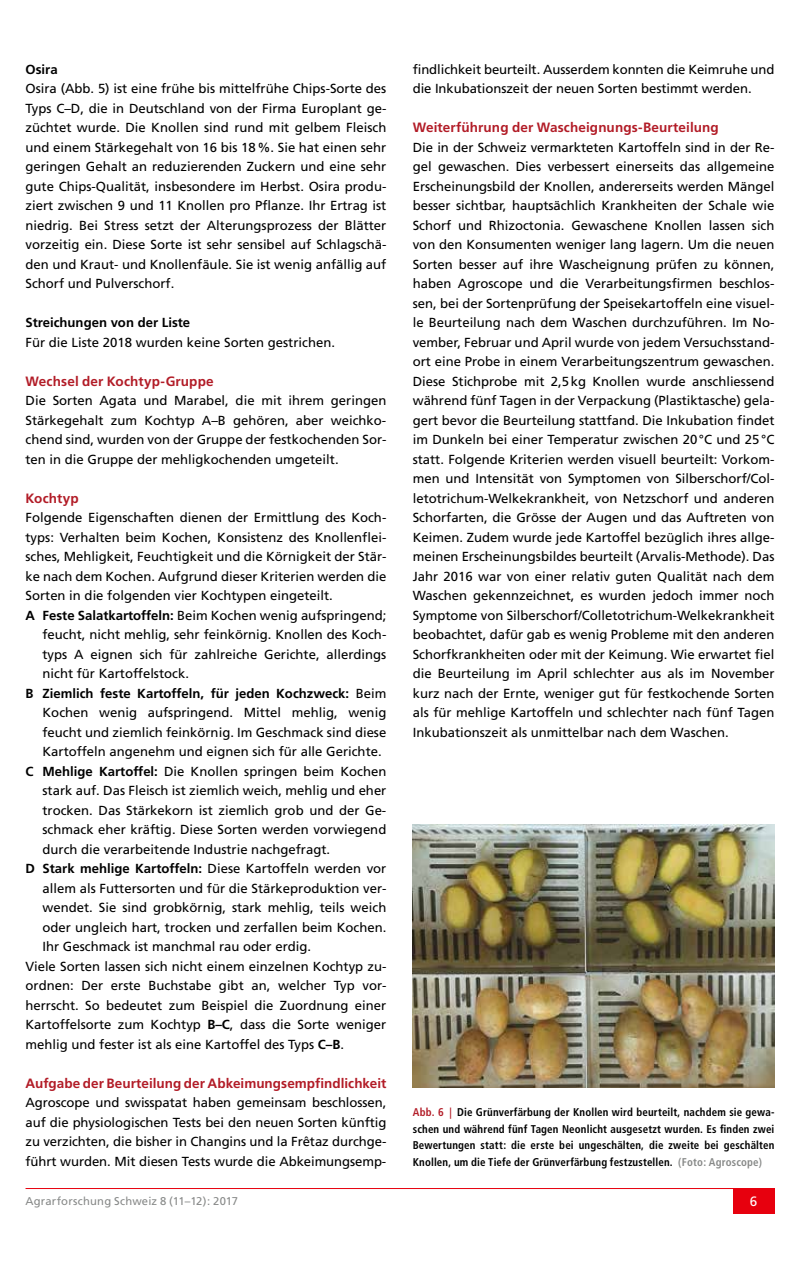
<style>
.page{position:relative;width:800px;height:1263px;background:#fff}
.page>*{position:absolute;margin:0;border:0;box-sizing:border-box;transform-origin:0 0}
.t1{font:700 13.5px "Frutiger";letter-spacing:.005em;color:#b21c27}
.t2{font:13.5px "Frutiger";color:#fff}
.t3{font:13.2px/19.5px "Frutiger";color:#000;text-align:justify}
.t4{font:700 13.2px "Frutiger";color:#000}
.t5{font:700 condensed 11.25px/16.5px "Frutiger";letter-spacing:.015em;color:#000;text-align:justify}
.t6{font:11.25px "Frutiger";letter-spacing:.015em;color:#878988}
.s1{font-weight:700}
.s2{font-weight:400}
.s3{color:#b21c27}
.s4{color:#878988}
</style>
<div class="page">
<hr style="left:26px;top:1188px;width:748px;height:1px;background:#e7000e">
<div style="left:732px;top:1188px;width:42px;height:26px;background:#e7000e"></div>
<img style="left:412px;top:824px;width:362px;height:264px">
<p class="t4" style="left:26px;top:61px;width:34px">Osira</p>
<p class="t3" style="left:26px;top:79px;width:362px">Osira (Abb. 5) ist eine frühe bis mittelfrühe Chips-Sorte des Typs C–D, die in Deutschland von der Firma Europlant ge&shy;züchtet wurde. Die Knollen sind rund mit gelbem Fleisch und einem Stärkegehalt von 16 bis 18%. Sie hat einen sehr geringen Gehalt an reduzierenden Zuckern und eine sehr gute Chips-Qualität, insbesondere im Herbst. Osira produ&shy;ziert zwischen 9 und 11 Knollen pro Pflanze. Ihr Ertrag ist niedrig. Bei Stress setzt der Alterungsprozess der Blätter vorzeitig ein. Diese Sorte ist sehr sensibel auf Schlagschä&shy;den und Kraut- und Knollenfäule. Sie ist wenig anfällig auf Schorf und Pulverschorf.</p>
<p class="t4" style="left:26px;top:315px;width:166px">Streichungen von der Liste</p>
<p class="t3" style="left:26px;top:332px;width:311px">Für die Liste 2018 wurden keine Sorten gestrichen.</p>
<p class="t1" style="left:26px;top:373px;width:190px">Wechsel der Kochtyp-Gruppe</p>
<p class="t3" style="left:26px;top:391px;width:362px">Die Sorten Agata und Marabel, die mit ihrem geringen Stärkegehalt zum Kochtyp A–B gehören, aber weichko&shy;chend sind, wurden von der Gruppe der festkochenden Sor&shy;ten in die Gruppe der mehligkochenden umgeteilt.</p>
<p class="t1" style="left:26px;top:490px;width:55px">Kochtyp</p>
<p class="t3" style="left:26px;top:508px;width:362px">Folgende Eigenschaften dienen der Ermittlung des Koch-</p>
<p class="t3" style="left:26px;top:527px;width:362px">typs: Verhalten beim Kochen, Konsistenz des Knollenflei-</p>
<p class="t3" style="left:26px;top:547px;width:362px">sches, Mehligkeit, Feuchtigkeit und die Körnigkeit der Stär-</p>
<p class="t3" style="left:26px;top:566px;width:362px">ke nach dem Kochen. Aufgrund dieser Kriterien werden die</p>
<p class="t3" style="left:26px;top:586px;width:309px">Sorten in die folgenden vier Kochtypen eingeteilt.</p>
<p class="t3" style="left:26px;top:605px;width:362px"><span class="s1">A Feste Salatkartoffeln:</span> Beim Kochen wenig aufspringend;</p>
<p class="t3" style="left:43px;top:625px;width:345px">feucht, nicht mehlig, sehr feinkörnig. Knollen des Koch-</p>
<p class="t3" style="left:43px;top:644px;width:345px">typs A eignen sich für zahlreiche Gerichte, allerdings</p>
<p class="t3" style="left:43px;top:664px;width:148px">nicht für Kartoffelstock.</p>
<p class="t4" style="left:26px;top:685px;width:362px">B Ziemlich feste Kartoffeln, für jeden Kochzweck: <span class="s2">Beim</span></p>
<p class="t3" style="left:43px;top:703px;width:345px">Kochen wenig aufspringend. Mittel mehlig, wenig</p>
<p class="t3" style="left:43px;top:722px;width:345px">feucht und ziemlich feinkörnig. Im Geschmack sind diese</p>
<p class="t3" style="left:43px;top:742px;width:340px">Kartoffeln angenehm und eignen sich für alle Gerichte.</p>
<p class="t3" style="left:26px;top:761px;width:362px"><span class="s1">C Mehlige Kartoffel:</span> Die Knollen springen beim Kochen</p>
<p class="t3" style="left:43px;top:781px;width:345px">stark auf. Das Fleisch ist ziemlich weich, mehlig und eher</p>
<p class="t3" style="left:43px;top:800px;width:345px">trocken. Das Stärkekorn ist ziemlich grob und der Ge-</p>
<p class="t3" style="left:43px;top:820px;width:345px">schmack eher kräftig. Diese Sorten werden vorwiegend</p>
<p class="t3" style="left:43px;top:839px;width:289px">durch die verarbeitende Industrie nachgefragt.</p>
<p class="t4" style="left:26px;top:861px;width:362px">D Stark mehlige Kartoffeln: <span class="s2">Diese Kartoffeln werden vor</span></p>
<p class="t3" style="left:43px;top:878px;width:345px">allem als Futtersorten und für die Stärkeproduktion ver-</p>
<p class="t3" style="left:43px;top:898px;width:345px">wendet. Sie sind grobkörnig, stark mehlig, teils weich</p>
<p class="t3" style="left:43px;top:917px;width:345px">oder ungleich hart, trocken und zerfallen beim Kochen.</p>
<p class="t3" style="left:43px;top:937px;width:270px">Ihr Geschmack ist manchmal rau oder erdig.</p>
<p class="t3" style="left:26px;top:956px;width:362px">Viele Sorten lassen sich nicht einem einzelnen Kochtyp zu-</p>
<p class="t3" style="left:26px;top:976px;width:362px">ordnen: Der erste Buchstabe gibt an, welcher Typ vor-</p>
<p class="t3" style="left:26px;top:995px;width:362px">herrscht. So bedeutet zum Beispiel die Zuordnung einer</p>
<p class="t3" style="left:26px;top:1015px;width:362px">Kartoffelsorte zum Kochtyp <span class="s1">B–C</span>, dass die Sorte weniger</p>
<p class="t3" style="left:26px;top:1034px;width:320px">mehlig und fester ist als eine Kartoffel des Typs <span class="s1">C–B</span>.</p>
<p class="t1" style="left:26px;top:1075px;width:362px">Aufgabe der Beurteilung der Abkeimungsempfindlichkeit</p>
<p class="t3" style="left:26px;top:1093px;width:362px">Agroscope und swisspatat haben gemeinsam beschlossen, auf die physiologischen Tests bei den neuen Sorten künftig zu verzichten, die bisher in Changins und la Frêtaz durchge&shy;führt wurden. Mit diesen Tests wurde die Abkeimungsemp-</p>
<p class="t3" style="left:412px;top:59px;width:363px">findlichkeit beurteilt. Ausserdem konnten die Keimruhe und die Inkubationszeit der neuen Sorten bestimmt werden.</p>
<p class="t1" style="left:412px;top:119px;width:307px">Weiterführung der Wascheignungs-Beurteilung</p>
<p class="t3" style="left:412px;top:137px;width:363px">Die in der Schweiz vermarkteten Kartoffeln sind in der Re&shy;gel gewaschen. Dies verbessert einerseits das allgemeine Erscheinungsbild der Knollen, andererseits werden Mängel besser sichtbar, hauptsächlich Krankheiten der Schale wie Schorf und Rhizoctonia. Gewaschene Knollen lassen sich von den Konsumenten weniger lang lagern. Um die neuen Sorten besser auf ihre Wascheignung prüfen zu können, haben Agroscope und die Verarbeitungsfirmen beschlos&shy;sen, bei der Sortenprüfung der Speisekartoffeln eine visuel&shy;le Beurteilung nach dem Waschen durchzuführen. Im No&shy;vember, Februar und April wurde von jedem Versuchsstand&shy;ort eine Probe in einem Verarbeitungszentrum gewaschen.<br>Diese Stichprobe mit 2,5kg Knollen wurde anschliessend während fünf Tagen in der Verpackung (Plastiktasche) gela&shy;gert bevor die Beurteilung stattfand. Die Inkubation findet im Dunkeln bei einer Temperatur zwischen 20°C und 25°C statt. Folgende Kriterien werden visuell beurteilt: Vorkom&shy;men und Intensität von Symptomen von Silberschorf/Col&shy;letotrichum-Welkekrankheit, von Netzschorf und anderen Schorfarten, die Grösse der Augen und das Auftreten von Keimen. Zudem wurde jede Kartoffel bezüglich ihres allge&shy;meinen Erscheinungsbildes beurteilt (Arvalis-Methode). Das Jahr 2016 war von einer relativ guten Qualität nach dem Waschen gekennzeichnet, es wurden jedoch immer noch Symptome von Silberschorf/Colletotrichum-Welkekrankheit beobachtet, dafür gab es wenig Probleme mit den anderen Schorfkrankheiten oder mit der Keimung. Wie erwartet fiel die Beurteilung im April schlechter aus als im November kurz nach der Ernte, weniger gut für festkochende Sorten als für mehlige Kartoffeln und schlechter nach fünf Tagen Inkubationszeit als unmittelbar nach dem Waschen.</p>
<p class="t5" style="left:412px;top:1104px;width:363px"><span class="s3">Abb. 6 |</span> Die Grünverfärbung der Knollen wird beurteilt, nachdem sie gewa&shy;schen und während fünf Tagen Neonlicht ausgesetzt wurden. Es finden zwei Bewertungen statt: die erste bei ungeschälten, die zweite bei geschälten Knollen, um die Tiefe der Grünverfärbung festzustellen. <span class="s4">(Foto: Agroscope)</span></p>
<p class="t6" style="left:26px;top:1194px;width:214px">Agrarforschung Schweiz 8 (11–12): 2017</p>
<p class="t2" style="left:749px;top:1193px;width:9px">6</p>
</div>
